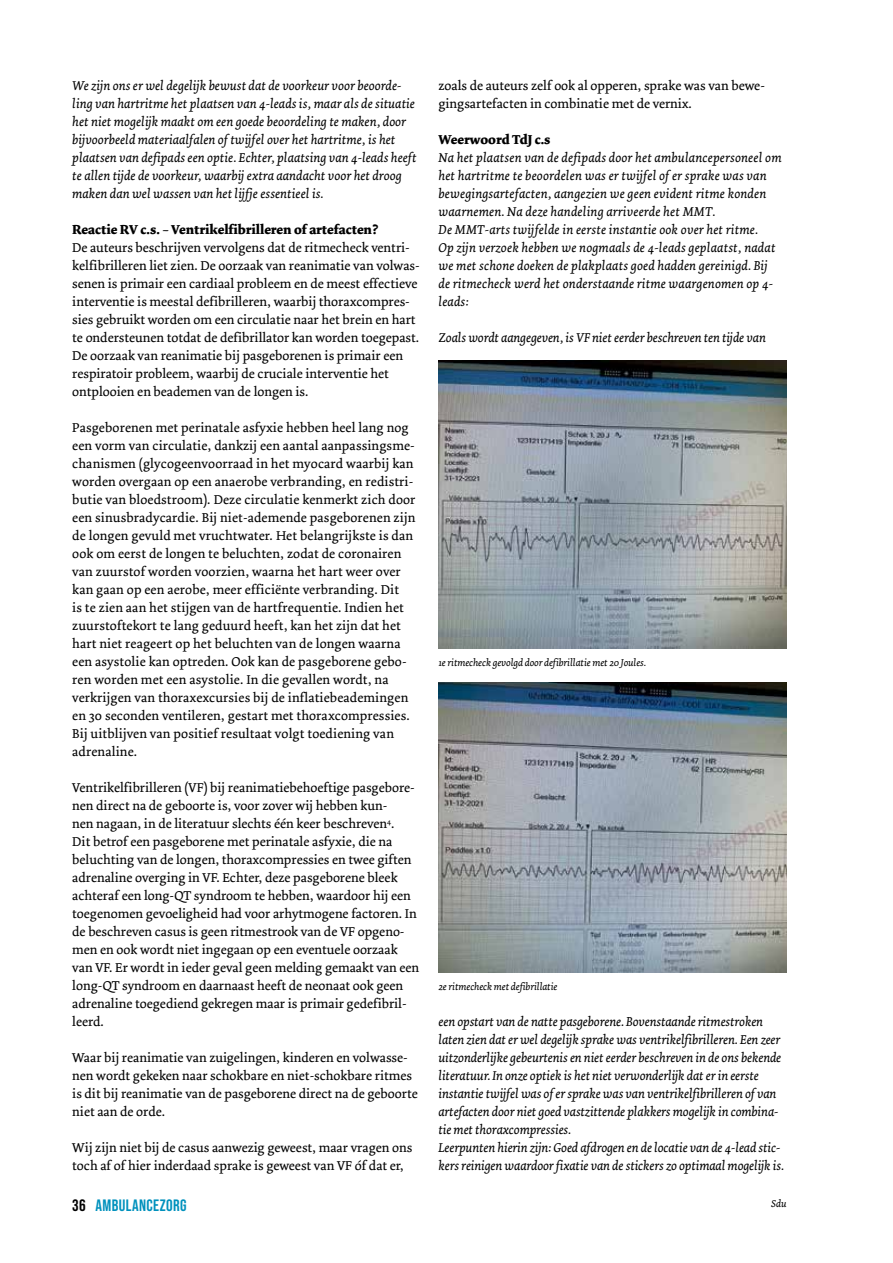
<style>
.page{position:relative;width:893px;height:1263px;background:#fff}
.page>*{position:absolute;margin:0;border:0;box-sizing:border-box;transform-origin:0 0}
.t1{font:16.5px "Bebas Neue";letter-spacing:.025em;color:#0091bd}
.t2{font:13.5px/18px "Dolly";color:#000}
.t3{font:italic 13.5px/18px "Dolly";color:#000}
.t4{font:700 13.5px "Dolly";color:#000}
.t5{font:italic 10.5px "Dolly";letter-spacing:-.01em;color:#000}
.s1{font-weight:700}
.s2{color:#000}
</style>
<div class="page">
<img style="left:438px;top:683px;width:349px;height:289px">
<img style="left:438px;top:360px;width:349px;height:288px">
<p class="t3" style="left:72px;top:77px;width:346px">We zijn ons er wel degelijk bewust dat de voorkeur voor beoorde&shy;ling van hartritme het plaatsen van 4-leads is, maar als de situatie het niet mogelijk maakt om een goede beoordeling te maken, door bijvoorbeeld materiaalfalen of twijfel over het hartritme, is het plaatsen van defipads een optie. Echter, plaatsing van 4-leads heeft te allen tijde de voorkeur, waarbij extra aandacht voor het droog maken dan wel wassen van het lijfje essentieel is.</p>
<p class="t2" style="left:72px;top:221px;width:349px"><span class="s1">Reactie RV c.s.</span> − <span class="s1">Ventrikelfibrilleren of artefacten?<br></span>De auteurs beschrijven vervolgens dat de ritmecheck ventri&shy;kelfibrilleren liet zien. De oorzaak van reanimatie van volwas&shy;senen is primair een cardiaal probleem en de meest effectieve interventie is meestal defibrilleren, waarbij thoraxcompres&shy;sies gebruikt worden om een circulatie naar het brein en hart te ondersteunen totdat de defibrillator kan worden toegepast.<br>De oorzaak van reanimatie bij pasgeborenen is primair een respiratoir probleem, waarbij de cruciale interventie het ontplooien en beademen van de longen is.</p>
<p class="t2" style="left:72px;top:419px;width:345px">Pasgeborenen met perinatale asfyxie hebben heel lang nog een vorm van circulatie, dankzij een aantal aanpassingsme&shy;chanismen (glycogeenvoorraad in het myocard waarbij kan worden overgaan op een anaerobe verbranding, en redistri&shy;butie van bloedstroom). Deze circulatie kenmerkt zich door een sinusbradycardie. Bij niet-ademende pasgeborenen zijn de longen gevuld met vruchtwater. Het belangrijkste is dan ook om eerst de longen te beluchten, zodat de coronairen van zuurstof worden voorzien, waarna het hart weer over kan gaan op een aerobe, meer efficiënte verbranding. Dit<br>is te zien aan het stijgen van de hartfrequentie. Indien het zuurstoftekort te lang geduurd heeft, kan het zijn dat het hart niet reageert op het beluchten van de longen waarna een asystolie kan optreden. Ook kan de pasgeborene gebo&shy;ren worden met een asystolie. In die gevallen wordt, na verkrijgen van thoraxexcursies bij de inflatiebeademingen en 30 seconden ventileren, gestart met thoraxcompressies.<br>Bij uitblijven van positief resultaat volgt toediening van adrenaline.</p>
<p class="t2" style="left:72px;top:779px;width:348px">Ventrikelfibrilleren (VF) bij reanimatiebehoeftige pasgebore&shy;nen direct na de geboorte is, voor zover wij hebben kun-<br>nen nagaan, in de literatuur slechts één keer beschreven<sup>4</sup>.<br>Dit betrof een pasgeborene met perinatale asfyxie, die na beluchting van de longen, thoraxcompressies en twee giften adrenaline overging in VF. Echter, deze pasgeborene bleek achteraf een long-QT syndroom te hebben, waardoor hij een toegenomen gevoeligheid had voor arhytmogene factoren. In de beschreven casus is geen ritmestrook van de VF opgeno&shy;men en ook wordt niet ingegaan op een eventuele oorzaak van VF. Er wordt in ieder geval geen melding gemaakt van een long-QT syndroom en daarnaast heeft de neonaat ook geen adrenaline toegediend gekregen maar is primair gedefibril&shy;leerd.</p>
<p class="t2" style="left:72px;top:1049px;width:347px">Waar bij reanimatie van zuigelingen, kinderen en volwasse&shy;nen wordt gekeken naar schokbare en niet-schokbare ritmes is dit bij reanimatie van de pasgeborene direct na de geboorte niet aan de orde.</p>
<p class="t2" style="left:72px;top:1139px;width:342px">Wij zijn niet bij de casus aanwezig geweest, maar vragen ons toch af of hier inderdaad sprake is geweest van VF óf dat er,</p>
<p class="t2" style="left:438px;top:77px;width:328px">zoals de auteurs zelf ook al opperen, sprake was van bewe&shy;gingsartefacten in combinatie met de vernix.</p>
<p class="t4" style="left:438px;top:131px;width:114px">Weerwoord TdJ c.s</p>
<p class="t3" style="left:438px;top:149px;width:345px">Na het plaatsen van de defipads door het ambulancepersoneel om het hartritme te beoordelen was er twijfel of er sprake was van bewegingsartefacten, aangezien we geen evident ritme konden waarnemen. Na deze handeling arriveerde het MMT.<br>De MMT-arts twijfelde in eerste instantie ook over het ritme.<br>Op zijn verzoek hebben we nogmaals de 4-leads geplaatst, nadat we met schone doeken de plakplaats goed hadden gereinigd. Bij de ritmecheck werd het onderstaande ritme waargenomen op 4- leads:</p>
<p class="t3" style="left:438px;top:329px;width:329px">Zoals wordt aangegeven, is VF niet eerder beschreven ten tijde van</p>
<p class="t5" style="left:438px;top:656px;width:209px">1e ritmecheck gevolgd door defibrillatie met 20 Joules.</p>
<p class="t5" style="left:438px;top:980px;width:121px">2e ritmecheck met defibrillatie</p>
<p class="t3" style="left:438px;top:1013px;width:347px">een opstart van de natte pasgeborene. Bovenstaande ritmestroken laten zien dat er wel degelijk sprake was ventrikelfibrilleren. Een zeer uitzonderlijke gebeurtenis en niet eerder beschreven in de ons bekende literatuur. In onze optiek is het niet verwonderlijk dat er in eerste instantie twijfel was of er sprake was van ventrikelfibrilleren of van artefacten door niet goed vastzittende plakkers mogelijk in combina&shy;tie met thoraxcompressies.<br>Leerpunten hierin zijn: Goed afdrogen en de locatie van de 4-lead stic&shy;kers reinigen waardoor fixatie van de stickers zo optimaal mogelijk is.</p>
<p class="t1" style="left:72px;top:1196px;width:116px"><span class="s2">36</span> AMBULANCEZORG</p>
<p class="t5" style="left:771px;top:1197px;width:17px">Sdu</p>
</div>
